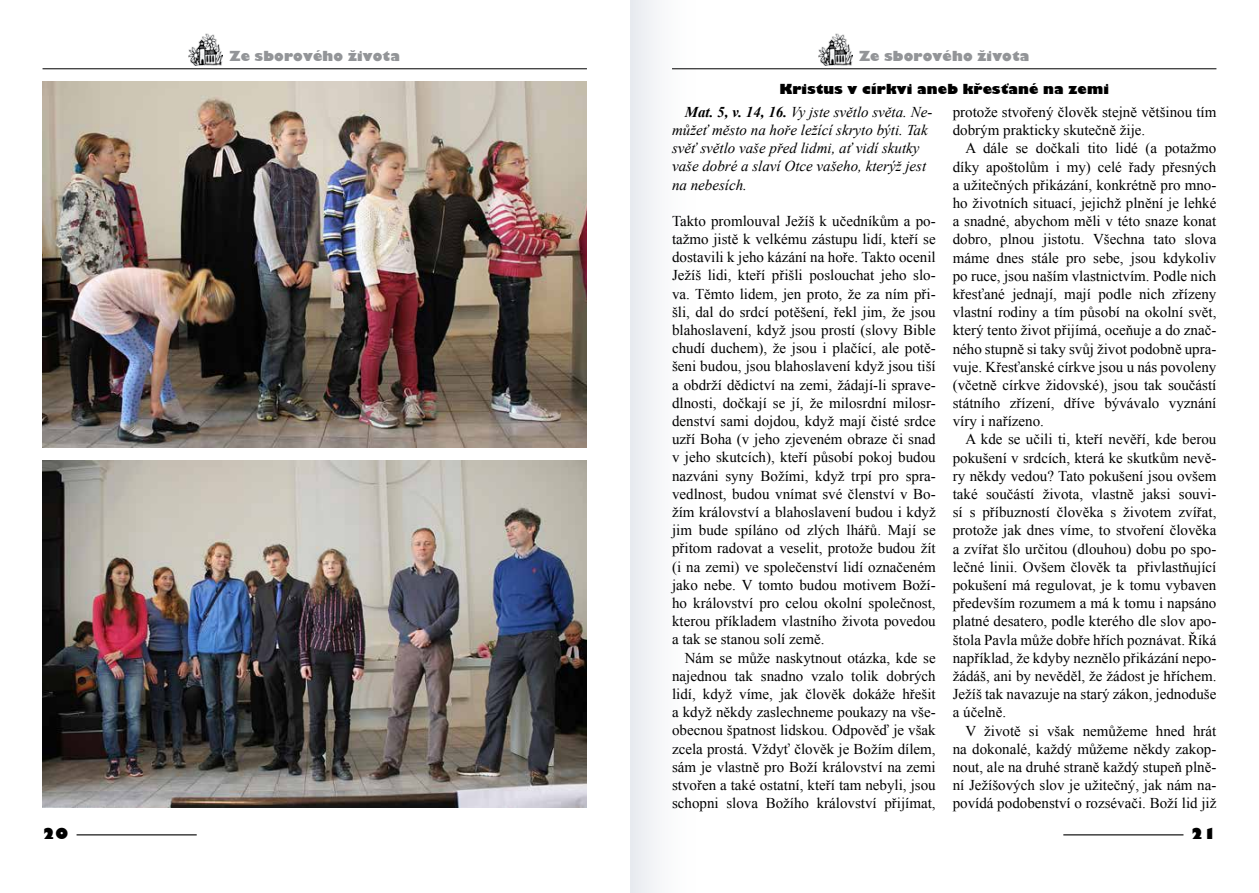
<style>
.page{position:relative;width:1259px;height:893px;background:#fff}
.page>*{position:absolute;margin:0;border:0;box-sizing:border-box;transform-origin:0 0}
.t1{font:15px/18.1px "Times New Roman";color:#000;text-align:justify}
.t2{font:italic 15px/18.1px "Times New Roman";color:#000}
.t3{font:800 15px "Gilbert";color:#000}
.t4{font:800 13.5px "Gilbert";letter-spacing:.01em;color:#939598}
.t5{font:800 13.5px "Gilbert";letter-spacing:.01em;color:#000}
.s1{font-weight:700}
</style>
<div class="page">
<hr style="left:77px;top:834px;width:120px;height:1px;background:#000">
<hr style="left:1063px;top:834px;width:120px;height:1px;background:#000">
<div style="left:630px;top:0;width:67px;height:893px;background:linear-gradient(to right,#e9ecf0,#fff)"></div>
<img style="left:818px;top:33px;width:34px;height:33px">
<hr style="left:672px;top:68px;width:544px;height:1px;background:#000">
<img style="left:189px;top:33px;width:34px;height:33px">
<hr style="left:43px;top:68px;width:544px;height:1px;background:#000">
<img style="left:43px;top:81px;width:544px;height:366px">
<img style="left:43px;top:460px;width:544px;height:348px">
<p class="t4" style="left:229px;top:48px;width:172px">Ze sborového života</p>
<p class="t4" style="left:859px;top:48px;width:172px">Ze sborového života</p>
<p class="t5" style="left:779px;top:81px;width:331px">Kristus v církvi aneb křesťané na zemi</p>
<p class="t2" style="left:672px;top:102px;width:262px;text-indent:13px"><span class="s1">Mat. 5, v. 14, 16.</span> Vy jste světlo světa. Ne&shy;můžeť město na hoře ležící skryto býti. Tak svěť světlo vaše před lidmi, ať vidí skutky vaše dobré a slaví Otce vašeho, kterýž jest na nebesích.</p>
<p class="t1" style="left:672px;top:212px;width:265px">Takto promlouval Ježíš k učedníkům a po&shy;tažmo jistě k velkému zástupu lidí, kteří se dostavili k jeho kázání na hoře. Takto ocenil Ježíš lidi, kteří přišli poslouchat jeho slo&shy;va. Těmto lidem, jen proto, že za ním při&shy;šli, dal do srdcí potěšení, řekl jim, že jsou blahoslavení, když jsou prostí (slovy Bible chudí duchem), že jsou i plačící, ale potě&shy;šeni budou, jsou blahoslavení když jsou tiší a obdrží dědictví na zemi, žádají-li sprave&shy;dlnosti, dočkají se jí, že milosrdní milosr&shy;denství sami dojdou, když mají čisté srdce uzří Boha (v jeho zjeveném obraze či snad v jeho skutcích), kteří působí pokoj budou nazváni syny Božími, když trpí pro spra&shy;vedlnost, budou vnímat své členství v Bo&shy;žím království a blahoslavení budou i když jim bude spíláno od zlých lhářů. Mají se přitom radovat a veselit, protože budou žít (i na zemi) ve společenství lidí označeném jako nebe. V tomto budou motivem Boží&shy;ho království pro celou okolní společnost, kterou příkladem vlastního života povedou a tak se stanou solí země.</p>
<p class="t1" style="left:672px;top:648px;width:265px;text-indent:13px">Nám se může naskytnout otázka, kde se najednou tak snadno vzalo tolik dobrých lidí, když víme, jak člověk dokáže hřešit a když někdy zaslechneme poukazy na vše&shy;obecnou špatnost lidskou. Odpověď je však zcela prostá. Vždyť člověk je Božím dílem, sám je vlastně pro Boží království na zemi stvořen a také ostatní, kteří tam nebyli, jsou schopni slova Božího království přijímat,</p>
<p class="t1" style="left:952px;top:103px;width:265px">protože stvořený člověk stejně většinou tím dobrým prakticky skutečně žije.</p>
<p class="t1" style="left:952px;top:139px;width:265px;text-indent:13px">A dále se dočkali tito lidé (a potažmo díky apoštolům i my) celé řady přesných a užitečných přikázání, konkrétně pro mno&shy;ho životních situací, jejichž plnění je lehké a snadné, abychom měli v této snaze konat dobro, plnou jistotu. Všechna tato slova máme dnes stále pro sebe, jsou kdykoliv po ruce, jsou naším vlastnictvím. Podle nich křesťané jednají, mají podle nich zřízeny vlastní rodiny a tím působí na okolní svět, který tento život přijímá, oceňuje a do znač&shy;ného stupně si taky svůj život podobně upra&shy;vuje. Křesťanské církve jsou u nás povoleny (včetně církve židovské), jsou tak součástí státního zřízení, dříve bývávalo vyznání víry i nařízeno.</p>
<p class="t1" style="left:952px;top:430px;width:265px;text-indent:13px">A kde se učili ti, kteří nevěří, kde berou pokušení v srdcích, která ke skutkům nevě&shy;ry někdy vedou? Tato pokušení jsou ovšem také součástí života, vlastně jaksi souvi&shy;sí s příbuzností člověka s životem zvířat, protože jak dnes víme, to stvoření člověka a zvířat šlo určitou (dlouhou) dobu po spo&shy;lečné linii. Ovšem člověk ta přivlastňující pokušení má regulovat, je k tomu vybaven především rozumem a má k tomu i napsáno platné desatero, podle kterého dle slov apo&shy;štola Pavla může dobře hřích poznávat. Říká například, že kdyby neznělo přikázání nepo&shy;žádáš, ani by nevěděl, že žádost je hříchem.<br>Ježíš tak navazuje na starý zákon, jednoduše a účelně.</p>
<p class="t1" style="left:952px;top:721px;width:265px;text-indent:13px">V životě si však nemůžeme hned hrát na dokonalé, každý můžeme někdy zakop&shy;nout, ale na druhé straně každý stupeň plně&shy;ní Ježíšových slov je užitečný, jak nám na&shy;povídá podobenství o rozsévači. Boží lid již</p>
<p class="t3" style="left:43px;top:824px;width:27px">20</p>
<p class="t3" style="left:1190px;top:824px;width:27px">21</p>
</div>
